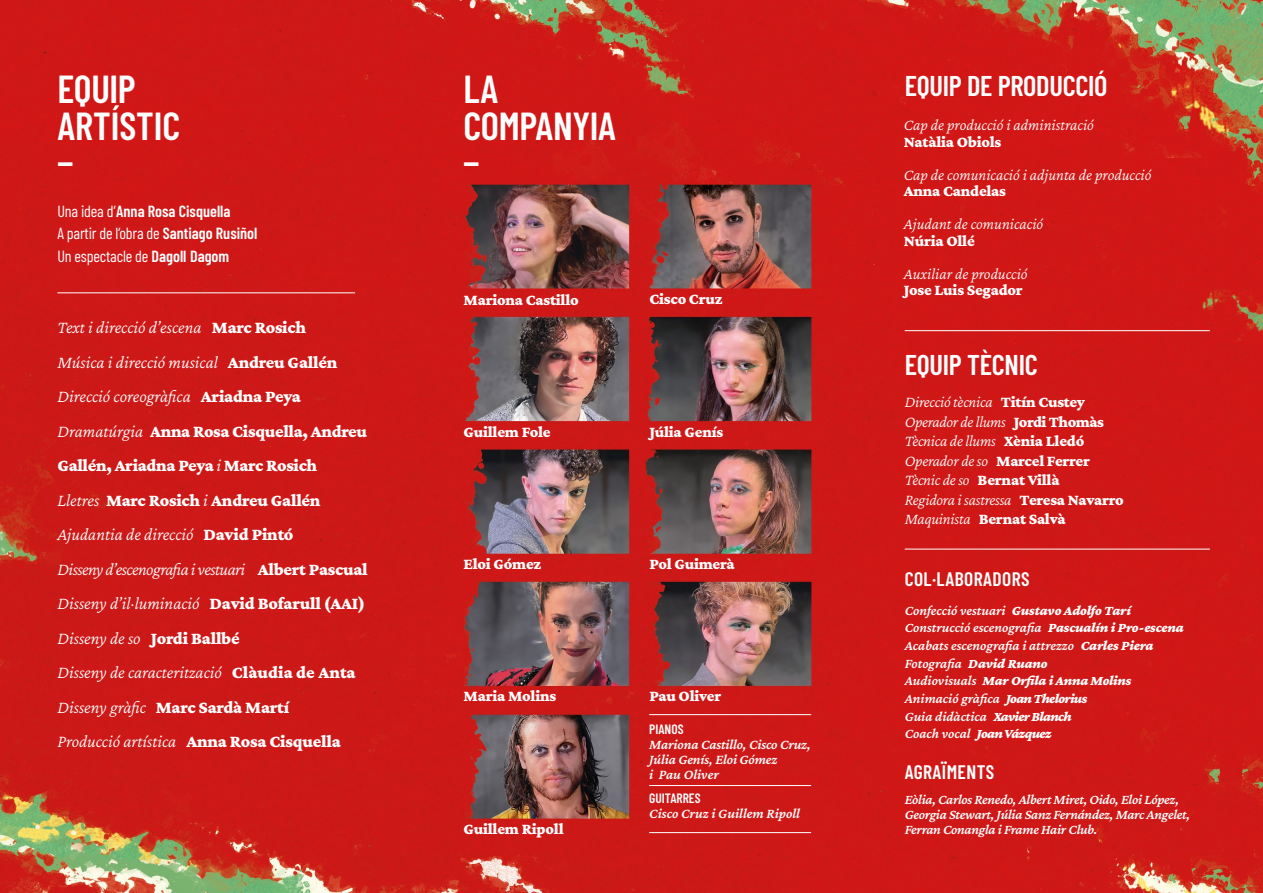
<style>
.page{position:relative;width:1263px;height:893px;background:#fff}
.page>*{position:absolute;margin:0;border:0;box-sizing:border-box;transform-origin:0 0}
.t1{font:600 39px/37.5px "Barlow Condensed";letter-spacing:-.01em;color:#fff}
.t2{font:600 28.5px "Barlow Condensed";letter-spacing:-.01em;color:#fff}
.t3{font:600 19.5px "Barlow Condensed";letter-spacing:.02em;color:#fff}
.t4{font:italic 300 17.7px/34.5px "Crimson Pro";color:#fff}
.t5{font:italic 300 16.05px/19.5px "Crimson Pro";color:#fff}
.t6{font:900 16.05px "Crimson Pro";letter-spacing:-.015em;color:#fff}
.t7{font:600 16.05px/22.5px "Barlow Condensed";color:#fff}
.t8{font:italic 600 14.25px/15px "Crimson Pro";letter-spacing:-.01em;color:#fff}
.t9{font:italic 600 14.1px/17.7px "Crimson Pro";color:#fff}
.t10{font:italic 600 14.1px/15px "Crimson Pro";letter-spacing:-.02em;color:#fff}
.t11{font:italic 900 13.95px "Crimson Pro";letter-spacing:-.02em;color:#fff}
.t12{font:italic 900 13.95px "Crimson Pro";letter-spacing:-.05em;color:#fff}
.t13{font:600 13.5px "Barlow Condensed";color:#fff}
.s1{font-weight:400}
.s2{font-weight:900;font-style:normal}
.s3{font-weight:900}
.s4{font-weight:900;font-size:13.95px}
.s5{font-weight:600;font-size:14.1px}
</style>
<div class="page">
<img style="left:0;top:0;width:1263px;height:893px">
<hr style="left:905px;top:330px;width:305px;height:1px;background:#fff">
<hr style="left:57px;top:292px;width:298px;height:1px;background:#fff">
<hr style="left:905px;top:549px;width:305px;height:1px;background:#fff">
<hr style="left:649px;top:832px;width:162px;height:1px;background:#fff">
<hr style="left:649px;top:714px;width:162px;height:1px;background:#fff">
<hr style="left:649px;top:785px;width:162px;height:1px;background:#fff">
<h1 class="t1" style="left:57px;top:67px;width:124px">EQUIP<br>ARTÍSTIC</h1>
<h1 class="t1" style="left:57px;top:130px;width:17px">_</h1>
<p class="t7" style="left:57px;top:199px;width:202px"><span class="s1">Una idea d’</span>Anna Rosa Cisquella<br><span class="s1">A partir de l’obra de</span> Santiago Rusiñol<br><span class="s1">Un espectacle de</span> Dagoll Dagom</p>
<p class="t4" style="left:57px;top:310px;width:312px">Text i direcció d’escena <span class="s2">Marc Rosich<br></span>Música i direcció musical <span class="s2">Andreu Gallén </span>Direcció coreogràfica <span class="s2">Ariadna Peya </span>Dramatúrgia <span class="s2">Anna Rosa Cisquella, Andreu Gallén, Ariadna Peya</span> i <span class="s2">Marc Rosich<br></span>Lletres <span class="s2">Marc Rosich</span> i <span class="s2">Andreu Gallén </span>Ajudantia de direcció <span class="s2">David Pintó<br></span>Disseny d’escenografia i vestuari <span class="s2">Albert Pascual </span>Disseny d’il·luminació <span class="s2">David Bofarull (AAI)<br></span>Disseny de so <span class="s2">Jordi Ballbé<br></span>Disseny de caracterització <span class="s2">Clàudia de Anta </span>Disseny gràfic <span class="s2">Marc Sardà Martí<br></span>Producció artística <span class="s2">Anna Rosa Cisquella</span></p>
<h1 class="t1" style="left:463px;top:68px;width:154px">LA<br>COMPANYIA</h1>
<h1 class="t1" style="left:463px;top:131px;width:17px">_</h1>
<p class="t6" style="left:463px;top:289px;width:117px">Mariona Castillo</p>
<p class="t6" style="left:649px;top:289px;width:75px">Cisco Cruz</p>
<h2 class="t2" style="left:905px;top:65px;width:204px">EQUIP DE PRODUCCIÓ</h2>
<p class="t5" style="left:904px;top:115px;width:192px">Cap de producció i administració</p>
<p class="t6" style="left:904px;top:131px;width:99px">Natàlia Obiols</p>
<p class="t5" style="left:904px;top:164px;width:249px">Cap de comunicació i adjunta de producció</p>
<p class="t6" style="left:904px;top:181px;width:104px">Anna Candelas</p>
<p class="t5" style="left:904px;top:214px;width:141px">Ajudant de comunicació</p>
<p class="t6" style="left:904px;top:230px;width:72px">Núria Ollé</p>
<p class="t5" style="left:904px;top:263px;width:125px">Auxiliar de producció</p>
<p class="t6" style="left:904px;top:280px;width:120px">Jose Luis Segador</p>
<h2 class="t2" style="left:905px;top:345px;width:135px">EQUIP TÈCNIC</h2>
<p class="t6" style="left:463px;top:421px;width:89px">Guillem Fole</p>
<p class="t6" style="left:649px;top:421px;width:75px">Júlia Genís</p>
<p class="t5" style="left:905px;top:392px;width:220px">Direcció tècnica <span class="s2">Titín Custey<br></span>Operador de llums <span class="s2">Jordi Thomàs<br></span>Tècnica de llums <span class="s2">Xènia Lledó<br></span>Operador de so <span class="s2">Marcel Ferrer<br></span>Tècnic de so <span class="s2">Bernat Villà<br></span>Regidora i sastressa <span class="s2">Teresa Navarro<br></span>Maquinista <span class="s2">Bernat Salvà</span></p>
<p class="t6" style="left:463px;top:554px;width:79px">Eloi Gómez</p>
<p class="t6" style="left:649px;top:554px;width:87px">Pol Guimerà</p>
<p class="t6" style="left:463px;top:686px;width:94px">Maria Molins</p>
<p class="t6" style="left:463px;top:818px;width:102px">Guillem Ripoll</p>
<p class="t6" style="left:649px;top:686px;width:73px">Pau Oliver</p>
<p class="t13" style="left:649px;top:719px;width:36px">PIANOS</p>
<p class="t8" style="left:649px;top:736px;width:163px">Mariona Castillo, Cisco Cruz,<br>Júlia Genís, Eloi Gómez<br>i Pau Oliver</p>
<p class="t13" style="left:649px;top:789px;width:53px">GUITARRES</p>
<p class="t8" style="left:649px;top:806px;width:152px">Cisco Cruz i Guillem Ripoll</p>
<p class="t3" style="left:905px;top:565px;width:126px">COL·LABORADORS</p>
<p class="t9" style="left:905px;top:601px;width:281px">Confecció vestuari <span class="s3">Gustavo Adolfo Tarí </span>Construcció escenografia <span class="s3">Pascualín i Pro-escena </span>Acabats escenografia i attrezzo <span class="s3">Carles Piera </span>Fotografia <span class="s4">David Ruano</span></p>
<p class="t11" style="left:905px;top:672px;width:228px"><span class="s5">Audiovisuals</span> Mar Orfila i Anna Molins</p>
<p class="t9" style="left:905px;top:689px;width:184px">Animació gràfica <span class="s4">Joan Thelorius<br></span>Guia didàctica <span class="s4">Xavier Blanch</span></p>
<p class="t12" style="left:905px;top:725px;width:148px"><span class="s5">Coach vocal</span> Joan Vázquez</p>
<p class="t3" style="left:905px;top:758px;width:91px">AGRAÏMENTS</p>
<p class="t10" style="left:905px;top:792px;width:287px">Eòlia, Carlos Renedo, Albert Miret, Oido, Eloi López,<br>Georgia Stewart, Júlia Sanz Fernández, Marc Angelet,<br>Ferran Conangla i Frame Hair Club.</p>
</div>
